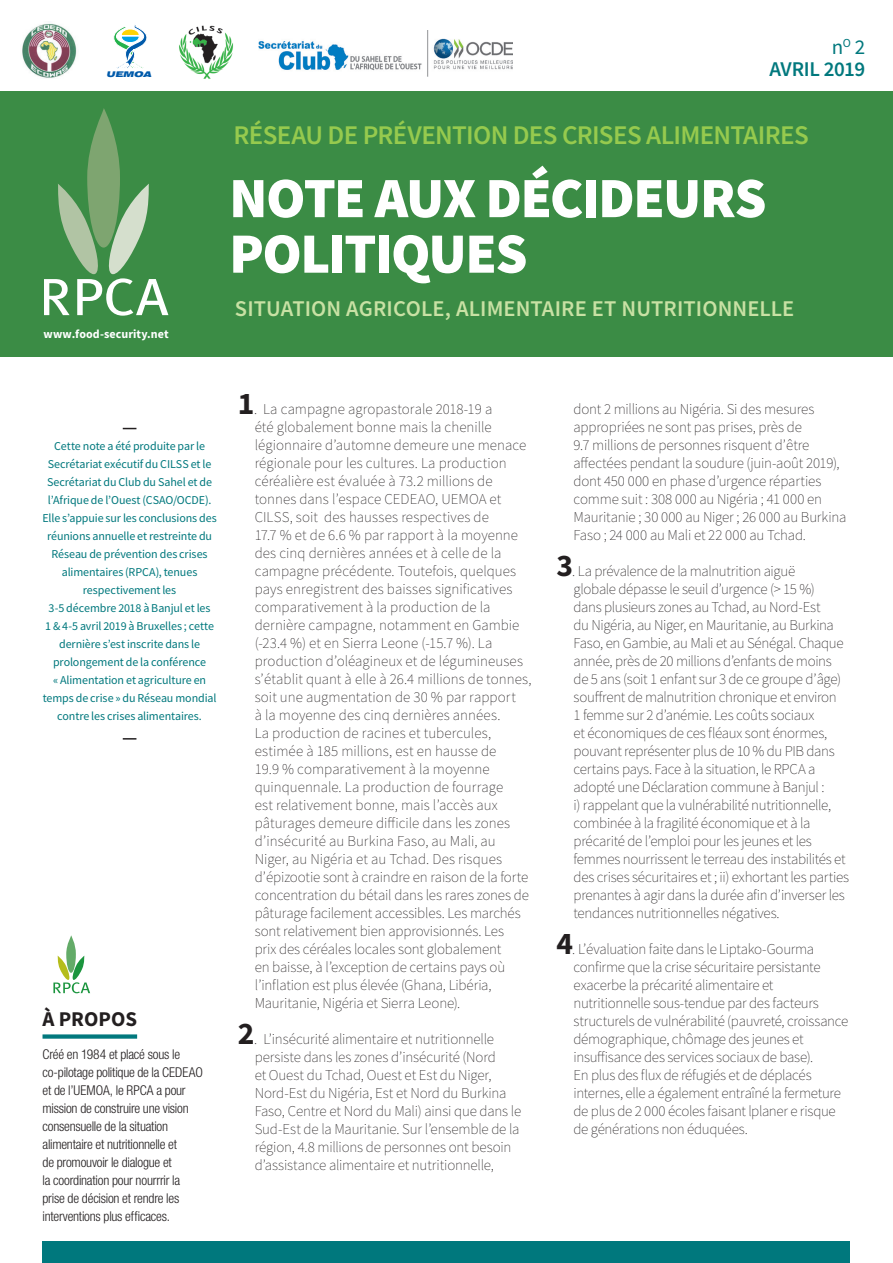
<style>
.page{position:relative;width:893px;height:1263px;background:#fff}
.page>*{position:absolute;margin:0;border:0;box-sizing:border-box;transform-origin:0 0}
.t1{font:900 57px/55.5px "Source Sans Pro";letter-spacing:-.03em;color:#fff}
.t2{font:600 27px "Source Sans Pro";letter-spacing:-.025em;color:#96ca4e}
.t3{font:600 22.5px "Source Sans Pro";letter-spacing:.005em;color:#c9e1a4}
.t4{font:600 21px/21.6px "Source Sans Pro";letter-spacing:-.015em;color:#00787d;text-align:right}
.t5{font:700 21px "Source Sans Pro";color:#231f20}
.t6{font:200 15px/18px "Source Sans Pro";letter-spacing:-.01em;color:#231f20}
.t7{font:300 condensed 13.5px/18px "Helvetica Neue LT Std";letter-spacing:-.015em;color:#231f20}
.t8{font:12px/18px "Source Sans Pro";letter-spacing:-.01em;color:#00787d;text-align:center}
.t9{font:700 12px "Source Sans Pro";letter-spacing:.01em;color:#fff}
.t10{font:italic 900 expanded 7.8px "Swiss 721 BT";color:#015aaa;scale:1.14 1}
.s1{font-weight:400}
.s2{font-weight:700;font-size:31.5px}
</style>
<div class="page">
<div style="left:43px;top:1242px;width:807px;height:21px;background:#00787d"></div>
<svg style="left:123px;top:428px;width:13px;height:1px"></svg>
<svg style="left:123px;top:738px;width:13px;height:2px"></svg>
<div style="left:0;top:92px;width:893px;height:265px;background:#3b8c45"></div>
<svg style="left:44px;top:108px;width:124px;height:208px"></svg>
<img style="left:22px;top:24px;width:55px;height:54px">
<svg style="left:113px;top:25px;width:34px;height:44px"></svg>
<img style="left:179px;top:25px;width:54px;height:54px">
<img style="left:259px;top:31px;width:253px;height:45px">
<svg style="left:43px;top:1034px;width:94px;height:5px"></svg>
<svg style="left:66px;top:935px;width:10px;height:38px"></svg>
<svg style="left:53px;top:955px;width:37px;height:38px"></svg>
<p class="t10" style="left:106px;top:69px;width:43px">UEMOA</p>
<p class="t9" style="left:44px;top:326px;width:127px">www.food-security.net</p>
<h3 class="t4" style="left:769px;top:36px;width:97px"><span class="s1">n</span><sup>O</sup> <span class="s1">2<br></span>AVRIL 2019</h3>
<h2 class="t2" style="left:233px;top:117px;width:577px">RÉSEAU DE PRÉVENTION DES CRISES ALIMENTAIRES</h2>
<h1 class="t1" style="left:229px;top:170px;width:539px">NOTE AUX DÉCIDEURS<br>POLITIQUES</h1>
<h3 class="t3" style="left:235px;top:293px;width:561px">SITUATION AGRICOLE, ALIMENTAIRE ET NUTRITIONNELLE</h3>
<p class="t8" style="left:43px;top:437px;width:176px">Cette note a été produite par le<br>Secrétariat exécutif du CILSS et le<br>Secrétariat du Club du Sahel et de l’Afrique de l’Ouest (CSAO/OCDE).<br>Elle s’appuie sur les conclusions des réunions annuelle et restreinte du<br>Réseau de prévention des crises alimentaires (RPCA), tenues respectivement les<br>3-5 décembre 2018 à Banjul et les<br>1 &amp; 4-5 avril 2019 à Bruxelles ; cette dernière s’est inscrite dans le prolongement de la conférence<br>« Alimentation et agriculture en temps de crise » du Réseau mondial contre les crises alimentaires.</p>
<h3 class="t5" style="left:43px;top:1005px;width:96px">À ProPos</h3>
<p class="t7" style="left:43px;top:1045px;width:162px">Créé en 1984 et placé sous le co-pilotage politique de la CEDEAO et de l’UEMOA, le RPCA a pour mission de construire une vision consensuelle de la situation alimentaire et nutritionnelle et<br>de promouvoir le dialogue et<br>la coordination pour nourrrir la prise de décision et rendre les interventions plus efficaces.</p>
<p class="t6" style="left:255px;top:400px;width:278px;text-indent:-17px"><span class="s2">1</span>. La campagne agropastorale 2018-19 a<br>été globalement bonne mais la chenille légionnaire d’automne demeure une menace régionale pour les cultures. La production céréalière est évaluée à 73.2 millions de tonnes dans l’espace CEDEAO, UEMOA et CILSS, soit des hausses respectives de<br>17.7 % et de 6.6 % par rapport à la moyenne des cinq dernières années et à celle de la campagne précédente. Toutefois, quelques pays enregistrent des baisses significatives comparativement à la production de la dernière campagne, notamment en Gambie (-23.4 %) et en Sierra Leone (-15.7 %). La production d’oléagineux et de légumineuses s’établit quant à elle à 26.4 millions de tonnes, soit une augmentation de 30 % par rapport<br>à la moyenne des cinq dernières années.<br>La production de racines et tubercules, estimée à 185 millions, est en hausse de<br>19.9 % comparativement à la moyenne quinquennale. La production de fourrage<br>est relativement bonne, mais l’accès aux pâturages demeure difficile dans les zones d’insécurité au Burkina Faso, au Mali, au Niger, au Nigéria et au Tchad. Des risques d’épizootie sont à craindre en raison de la forte concentration du bétail dans les rares zones de pâturage facilement accessibles. Les marchés sont relativement bien approvisionnés. Les<br>prix des céréales locales sont globalement<br>en baisse, à l’exception de certains pays où l’inflation est plus élevée (Ghana, Libéria, Mauritanie, Nigéria et Sierra Leone).</p>
<p class="t6" style="left:255px;top:1030px;width:268px;text-indent:-17px"><span class="s2">2</span>. L’insécurité alimentaire et nutritionnelle persiste dans les zones d’insécurité (Nord<br>et Ouest du Tchad, Ouest et Est du Niger, Nord-Est du Nigéria, Est et Nord du Burkina Faso, Centre et Nord du Mali) ainsi que dans le Sud-Est de la Mauritanie. Sur l’ensemble de la région, 4.8 millions de personnes ont besoin d’assistance alimentaire et nutritionnelle,</p>
<p class="t6" style="left:573px;top:400px;width:274px">dont 2 millions au Nigéria. Si des mesures appropriées ne sont pas prises, près de<br>9.7 millions de personnes risquent d’être affectées pendant la soudure (juin-août 2019), dont 450 000 en phase d’urgence réparties comme suit : 308 000 au Nigéria ; 41 000 en Mauritanie ; 30 000 au Niger ; 26 000 au Burkina Faso ; 24 000 au Mali et 22 000 au Tchad.</p>
<p class="t6" style="left:573px;top:562px;width:277px;text-indent:-17px"><span class="s2">3</span>. La prévalence de la malnutrition aiguë<br>globale dépasse le seuil d’urgence (&gt; 15 %)<br>dans plusieurs zones au Tchad, au Nord-Est<br>du Nigéria, au Niger, en Mauritanie, au Burkina Faso, en Gambie, au Mali et au Sénégal. Chaque année, près de 20 millions d’enfants de moins de 5 ans (soit 1 enfant sur 3 de ce groupe d’âge) souffrent de malnutrition chronique et environ<br>1 femme sur 2 d’anémie. Les coûts sociaux<br>et économiques de ces fléaux sont énormes, pouvant représenter plus de 10 % du PIB dans certains pays. Face à la situation, le RPCA a adopté une Déclaration commune à Banjul :<br>i) rappelant que la vulnérabilité nutritionnelle, combinée à la fragilité économique et à la précarité de l’emploi pour les jeunes et les femmes nourrissent le terreau des instabilités et des crises sécuritaires et ; ii) exhortant les parties prenantes à agir dans la durée afin d’inverser les tendances nutritionnelles négatives.</p>
<p class="t6" style="left:573px;top:940px;width:276px;text-indent:-17px"><span class="s2">4</span>. L’évaluation faite dans le Liptako-Gourma confirme que la crise sécuritaire persistante exacerbe la précarité alimentaire et nutritionnelle sous-tendue par des facteurs structurels de vulnérabilité (pauvreté, croissance démographique, chômage des jeunes et insuffisance des services sociaux de base).<br>En plus des flux de réfugiés et de déplacés internes, elle a également entraîné la fermeture de plus de 2 000 écoles faisant lplaner e risque de générations non éduquées.</p>
</div>
